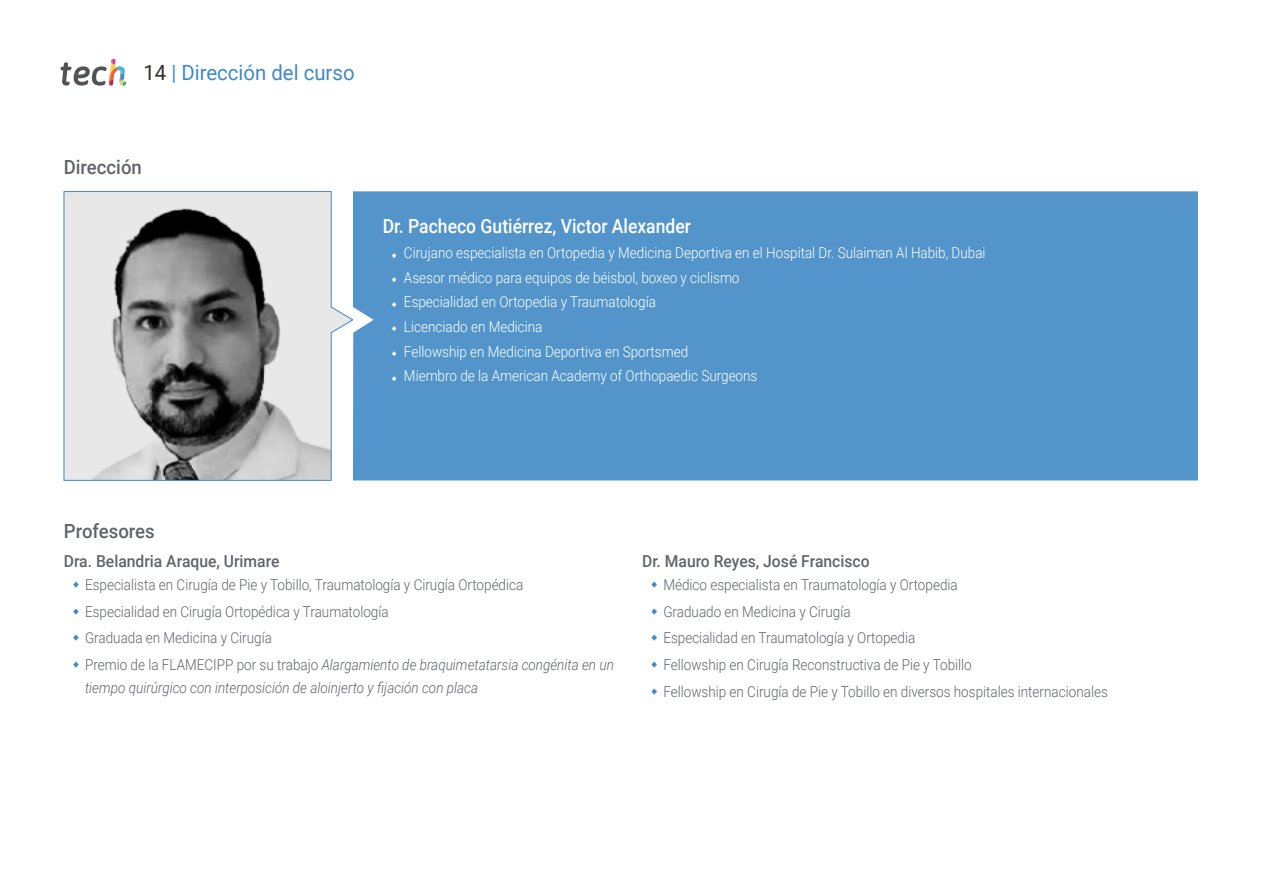
<style>
.page{position:relative;width:1263px;height:893px;background:#fff}
.page>*{position:absolute;margin:0;border:0;box-sizing:border-box;transform-origin:0 0}
.t1{font:21px "Roboto";color:#4089c5}
.t2{font:500 19.5px "Roboto";color:#fff;scale:.9 1}
.t3{font:500 19.5px "Roboto";color:#61646a;scale:.95 1}
.t4{font:500 16.5px "Roboto";color:#61646a;scale:.95 1}
.t5{font:300 15px/26.7px "Roboto";color:#61646a;scale:.9 1}
.t6{font:300 15px/24.6px "Roboto";color:#fff;scale:.9 1}
.t7{font:italic 300 15px "Roboto";color:#61646a;scale:.9 1}
.s1{color:#312e20}
.s2{font-style:italic}
</style>
<div class="page">
<svg style="left:61px;top:59px;width:65px;height:27px"></svg>
<div style="left:353px;top:191px;width:845px;height:289px;background:#5395ca"></div>
<svg style="left:64px;top:191px;width:289px;height:290px;background:#b1b2b3"></svg>
<svg style="left:392px;top:253px;width:5px;height:5px"></svg>
<svg style="left:392px;top:277px;width:5px;height:5px"></svg>
<svg style="left:392px;top:302px;width:5px;height:5px"></svg>
<svg style="left:392px;top:326px;width:5px;height:5px"></svg>
<svg style="left:392px;top:351px;width:5px;height:5px"></svg>
<svg style="left:392px;top:376px;width:5px;height:5px"></svg>
<h1 class="t1" style="left:144px;top:57px;width:213px"><span class="s1">14</span> | Dirección del curso</h1>
<h2 class="t3" style="left:64px;top:153px;width:84px">Dirección</h2>
<h2 class="t3" style="left:64px;top:517px;width:97px">Profesores</h2>
<h2 class="t2" style="left:383px;top:212px;width:344px">Dr. Pacheco Gutiérrez, Victor Alexander</h2>
<p class="t6" style="left:404px;top:240px;width:648px">Cirujano especialista en Ortopedia y Medicina Deportiva en el Hospital Dr. Sulaiman Al Habib, Dubai Asesor médico para equipos de béisbol, boxeo y ciclismo<br>Especialidad en Ortopedia y Traumatología<br>Licenciado en Medicina<br>Fellowship en Medicina Deportiva en Sportsmed<br>Miembro de la American Academy of Orthopaedic Surgeons</p>
<p class="t4" style="left:64px;top:550px;width:229px">Dra. Belandria Araque, Urimare</p>
<p class="t5" style="left:85px;top:571px;width:589px">Especialista en Cirugía de Pie y Tobillo, Traumatología y Cirugía Ortopédica<br>Especialidad en Cirugía Ortopédica y Traumatología<br>Graduada en Medicina y Cirugía<br>Premio de la FLAMECIPP por su trabajo <span class="s2">Alargamiento de braquimetatarsia congénita en un</span></p>
<p class="t7" style="left:85px;top:677px;width:438px">tiempo quirúrgico con interposición de aloinjerto y fijación con placa</p>
<p class="t4" style="left:642px;top:550px;width:241px">Dr. Mauro Reyes, José Francisco</p>
<p class="t5" style="left:663px;top:571px;width:495px">Médico especialista en Traumatología y Ortopedia<br>Graduado en Medicina y Cirugía<br>Especialidad en Traumatología y Ortopedia<br>Fellowship en Cirugía Reconstructiva de Pie y Tobillo<br>Fellowship en Cirugía de Pie y Tobillo en diversos hospitales internacionales</p>
</div>
